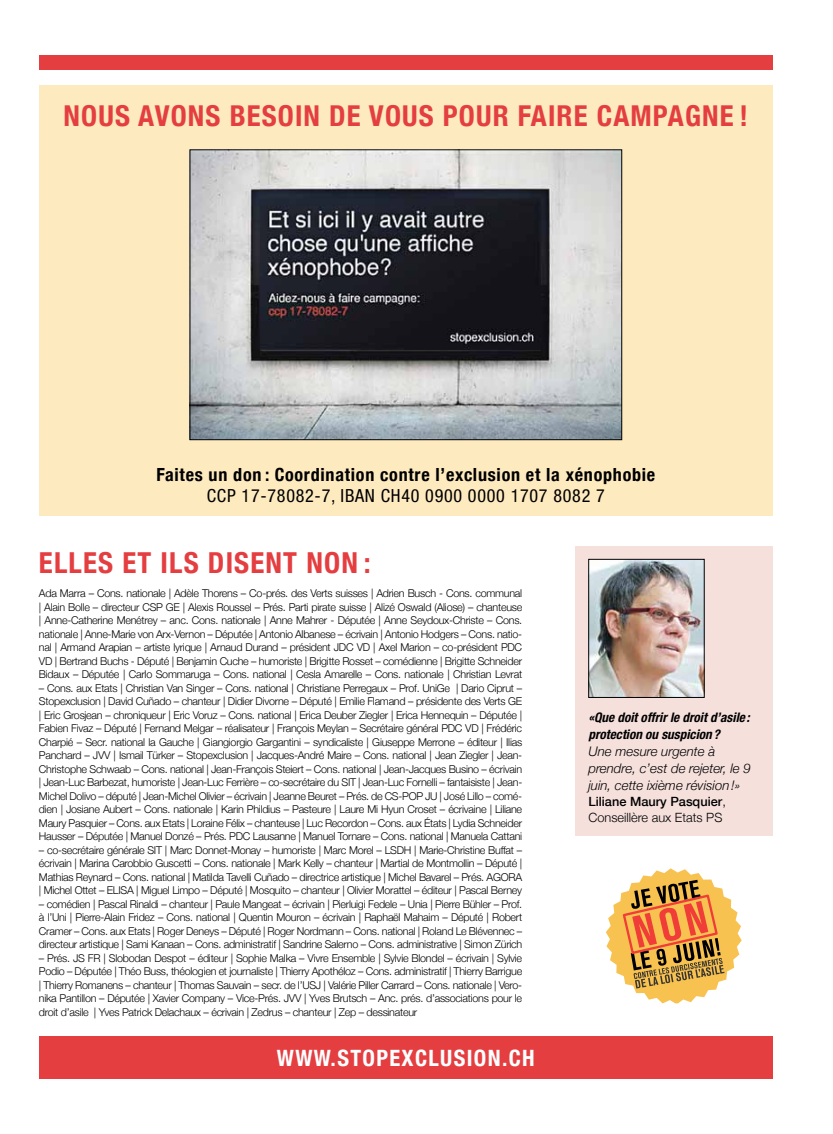
<style>
.page{position:relative;width:833px;height:1134px;background:#fff}
.page>*{position:absolute;margin:0;border:0;box-sizing:border-box;transform-origin:0 0}
.t1{font:700 condensed 28.88px "Helvetica Neue";letter-spacing:.04em;color:#e43e40}
.t2{font:700 condensed 28.75px "Helvetica Neue";letter-spacing:.04em;color:#e43e40}
.t3{font:700 condensed 22.5px "Helvetica Neue";letter-spacing:.06em;color:#fff}
.t4{font:700 condensed 18.12px "Helvetica Neue";color:#000}
.t5{font:condensed 18.12px "Helvetica Neue";letter-spacing:.04em;color:#000}
.t6{font:italic 300 13.25px/16.9px "Helvetica Neue";color:#000}
.t7{font:italic 700 condensed 13.25px/16.9px "Helvetica Neue";color:#000}
.t8{font:300 12.75px/16.2px "Helvetica Neue";color:#000}
.t9{font:300 10.75px/13.5px "Helvetica Neue";letter-spacing:-.025em;color:#000;text-align:justify}
.s1{font-weight:500}
</style>
<div class="page">
<div style="left:39px;top:1036px;width:733px;height:43px;background:#e43e40"></div>
<div style="left:39px;top:55px;width:733px;height:14px;background:#e43e40"></div>
<div style="left:39px;top:85px;width:733px;height:431px;background:#feeabf"></div>
<div style="left:575px;top:546px;width:197px;height:290px;background:#f5e0dc"></div>
<img style="left:590px;top:561px;width:112px;height:135px">
<div style="left:588px;top:559px;width:116px;height:139px;border:1px solid #000"></div>
<svg style="left:606px;top:868px;width:135px;height:135px"></svg>
<img style="left:192px;top:151px;width:428px;height:287px">
<div style="left:190px;top:149px;width:432px;height:291px;border:1px solid #000"></div>
<h2 class="t2" style="left:64px;top:98px;width:686px">NOUS AVONS BESOIN DE VOUS POUR FAIRE CAMPAGNE !</h2>
<h3 class="t4" style="left:156px;top:464px;width:500px">FAITES UN DON : COORDINATION CONTRE L’EXCLUSION ET LA XÉNOPHOBIE</h3>
<h3 class="t5" style="left:207px;top:485px;width:399px">CCP 17-78082-7, IBAN CH40 0900 0000 1707 8082 7</h3>
<h1 class="t1" style="left:39px;top:546px;width:282px">ELLES ET ILS DISENT NON</h1>
<h1 class="t1" style="left:364px;top:546px;width:8px">:</h1>
<p class="t9" style="left:39px;top:586px;width:485px">Ada Marra – Cons. nationale | Adèle Thorens – Co-prés. des Verts suisses | Adrien Busch - Cons. communal | Alain Bolle – directeur CSP GE | Alexis Roussel – Prés. Parti pirate suisse | Alizé Oswald (Aliose) – chanteuse | Anne-Catherine Menétrey – anc. Cons. nationale | Anne Mahrer - Députée | Anne Seydoux-Christe – Cons. nationale | Anne-Marie von Arx-Vernon – Députée | Antonio Albanese – écrivain | Antonio Hodgers – Cons. natio&shy;nal | Armand Arapian – artiste lyrique | Arnaud Durand – président JDC VD | Axel Marion – co-président PDC VD | Bertrand Buchs - Député | Benjamin Cuche – humoriste | Brigitte Rosset – comédienne | Brigitte Schneider Bidaux – Députée | Carlo Sommaruga – Cons. national | Cesla Amarelle – Cons. nationale | Christian Levrat</p>
<p class="t9" style="left:39px;top:681px;width:485px">– Cons. aux Etats | Christian Van Singer – Cons. national | Christiane Perregaux – Prof. UniGe | Dario Ciprut – Stopexclusion | David Cuñado – chanteur | Didier Divorne – Député | Emilie Flamand – présidente des Verts GE | Eric Grosjean – chroniqueur | Eric Voruz – Cons. national | Erica Deuber Ziegler | Erica Hennequin – Députée | Fabien Fivaz – Député | Fernand Melgar – réalisateur | François Meylan – Secrétaire général PDC VD | Frédéric Charpié – Secr. national la Gauche | Giangiorgio Gargantini – syndicaliste | Giuseppe Merrone – éditeur | Ilias Panchard – JVV | Ismail Türker – Stopexclusion | Jacques-André Maire – Cons. national | Jean Ziegler | Jean-Christophe Schwaab – Cons. national | Jean-François Steiert – Cons. national | Jean-Jacques Busino – écrivain | Jean-Luc Barbezat, humoriste | Jean-Luc Ferrière – co-secrétaire du SIT | Jean-Luc Fornelli – fantaisiste | Jean-Michel Dolivo – député | Jean-Michel Olivier – écrivain | Jeanne Beuret – Prés. de CS-POP JU | José Lillo – comé&shy;dien | Josiane Aubert – Cons. nationale | Karin Phildius – Pasteure | Laure Mi Hyun Croset – écrivaine | Liliane Maury Pasquier – Cons. aux Etats | Loraine Félix – chanteuse | Luc Recordon – Cons. aux États | Lydia Schneider Hausser – Députée | Manuel Donzé – Prés. PDC Lausanne | Manuel Tornare – Cons. national | Manuela Cattani</p>
<p class="t9" style="left:39px;top:843px;width:485px">– co-secrétaire générale SIT | Marc Donnet-Monay – humoriste | Marc Morel – LSDH | Marie-Christine Buffat – écrivain | Marina Carobbio Guscetti – Cons. nationale | Mark Kelly – chanteur | Martial de Montmollin – Député | Mathias Reynard – Cons. national | Matilda Tavelli Cuñado – directrice artistique | Michel Bavarel – Prés. AGORA | Michel Ottet – ELISA | Miguel Limpo – Député | Mosquito – chanteur | Olivier Morattel – éditeur | Pascal Berney</p>
<p class="t9" style="left:39px;top:897px;width:485px">– comédien | Pascal Rinaldi – chanteur | Paule Mangeat – écrivain | Pierluigi Fedele – Unia | Pierre Bühler – Prof. à l’Uni | Pierre-Alain Fridez – Cons. national | Quentin Mouron – écrivain | Raphaël Mahaim – Député | Robert Cramer – Cons. aux Etats | Roger Deneys – Député | Roger Nordmann – Cons. national | Roland Le Blévennec – directeur artistique | Sami Kanaan – Cons. administratif | Sandrine Salerno – Cons. administrative | Simon Zürich</p>
<p class="t9" style="left:39px;top:951px;width:485px">– Prés. JS FR | Slobodan Despot – éditeur | Sophie Malka – Vivre Ensemble | Sylvie Blondel – écrivain | Sylvie Podio – Députée | Théo Buss, théologien et journaliste | Thierry Apothéloz – Cons. administratif | Thierry Barrigue | Thierry Romanens – chanteur | Thomas Sauvain – secr. de l’USJ | Valérie Piller Carrard – Cons. nationale | Vero&shy;nika Pantillon – Députée | Xavier Company – Vice-Prés. JVV | Yves Brutsch – Anc. prés. d’associations pour le droit d’asile | Yves Patrick Delachaux – écrivain | Zedrus – chanteur | Zep – dessinateur</p>
<h3 class="t3" style="left:277px;top:1044px;width:259px">WWW.STOPEXCLUSION.CH</h3>
<p class="t7" style="left:588px;top:709px;width:163px">«Que doit offrir le droit d’asile : protection ou suspicion?</p>
<p class="t6" style="left:588px;top:742px;width:164px">Une mesure urgente à prendre, c’est de rejeter, le 9 juin, cette ixième révision!»</p>
<p class="t8" style="left:588px;top:793px;width:139px"><span class="s1">Liliane Maury Pasquier</span>,<br>Conseillère aux Etats PS</p>
</div>
